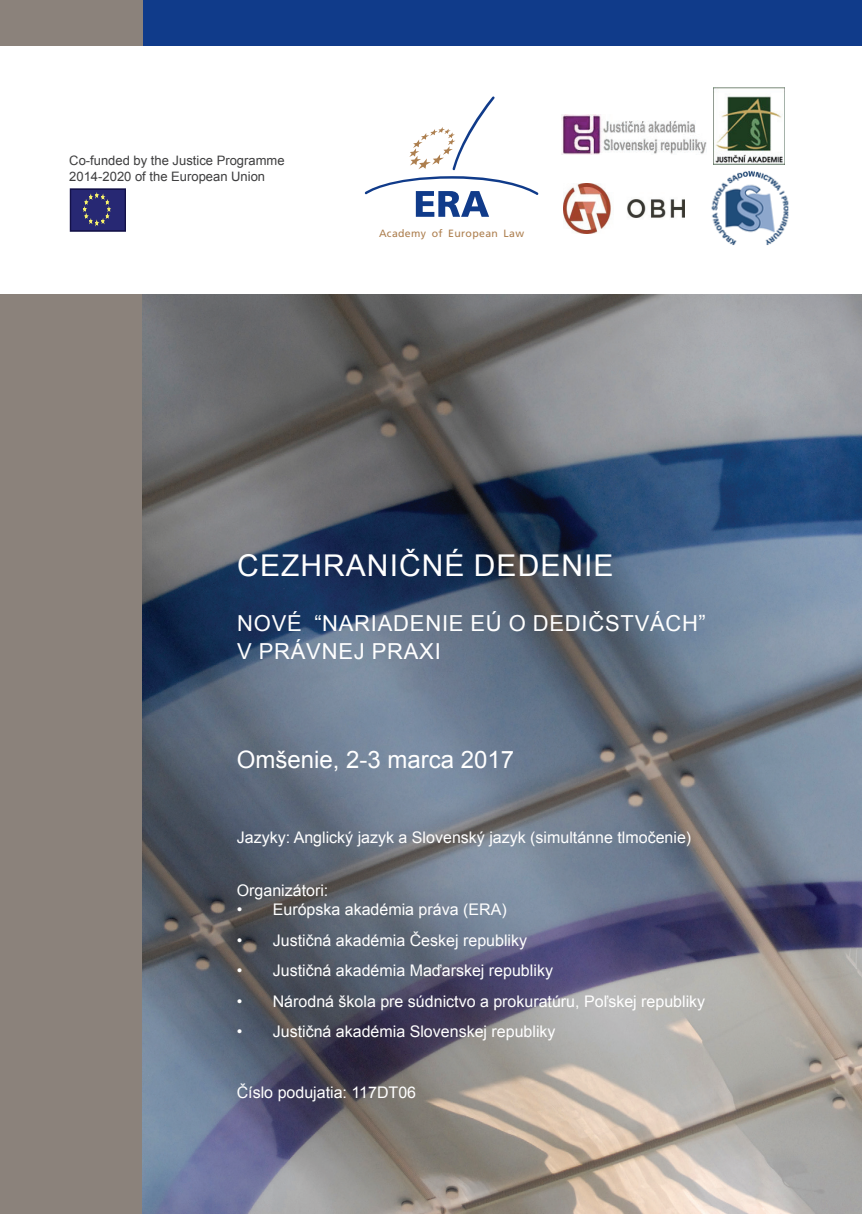
<style>
.page{position:relative;width:862px;height:1214px;background:#fff}
.page>*{position:absolute;margin:0;border:0;box-sizing:border-box;transform-origin:0 0}
.t1{font:30px "Arial";letter-spacing:.035em;color:#fff}
.t2{font:24px "Arial";color:#fff}
.t3{font:22px/28.8px "Arial";letter-spacing:.035em;color:#fff}
.t4{font:16px "Arial";color:#fff}
.t5{font:13px/15.6px "Arial";color:#3e3e3f}
.t6{font:10.6px "Frutiger LT";letter-spacing:.035em;color:#ad7f4f}
</style>
<div class="page">
<img style="left:142px;top:295px;width:720px;height:918px">
<div style="left:0;top:295px;width:142px;height:918px;background:#8b827b"></div>
<div style="left:0;top:0;width:143px;height:45px;background:#8b827b"></div>
<div style="left:143px;top:0;width:719px;height:45px;background:#103b8a"></div>
<svg style="left:364px;top:176px;width:175px;height:41px"></svg>
<svg style="left:409px;top:96px;width:86px;height:74px"></svg>
<div style="left:70px;top:189px;width:55px;height:42px;background:#272873"></div>
<div style="left:70px;top:188px;width:56px;height:43px;border:2px solid #131148"></div>
<svg style="left:83px;top:192px;width:28px;height:34px"></svg>
<img style="left:561px;top:114px;width:146px;height:41px">
<img style="left:563px;top:183px;width:122px;height:50px">
<img style="left:713px;top:87px;width:71px;height:77px">
<img style="left:711px;top:170px;width:78px;height:75px">
<p class="t5" style="left:69px;top:153px;width:217px">Co-funded by the Justice Programme<br>2014-2020 of the European Union</p>
<p class="t6" style="left:379px;top:227px;width:147px">Academy of European Law</p>
<h1 class="t1" style="left:237px;top:544px;width:378px">Cezhraničné dedenie</h1>
<h3 class="t3" style="left:237px;top:608px;width:470px">N ové “Nariadenie EÚ o dedičstvách” v právnej praxi</h3>
<h2 class="t2" style="left:237px;top:742px;width:279px">Omšenie, 2-3 marca 2017</h2>
<p class="t4" style="left:237px;top:826px;width:456px">Jazyky: Anglický jazyk a Slovenský jazyk (simultánne tlmočenie)</p>
<p class="t4" style="left:237px;top:879px;width:93px">Organizátori:</p>
<p class="t4" style="left:237px;top:898px;width:244px">• Európska akadémia práva (ERA</p>
<p class="t4" style="left:501px;top:898px;width:7px">)</p>
<p class="t4" style="left:237px;top:929px;width:292px">• Justičná akadémia Českej republiky</p>
<p class="t4" style="left:237px;top:959px;width:318px">• Justičná akadémia Maďarskej republiky</p>
<p class="t4" style="left:237px;top:990px;width:470px">• Národná škola pre súdnictvo a prokuratúru, Poľskej republiky</p>
<p class="t4" style="left:237px;top:1020px;width:320px">• Justičná akadémia Slovenskej republiky</p>
<p class="t4" style="left:237px;top:1081px;width:181px">Číslo podujatia: 117DT06</p>
</div>
